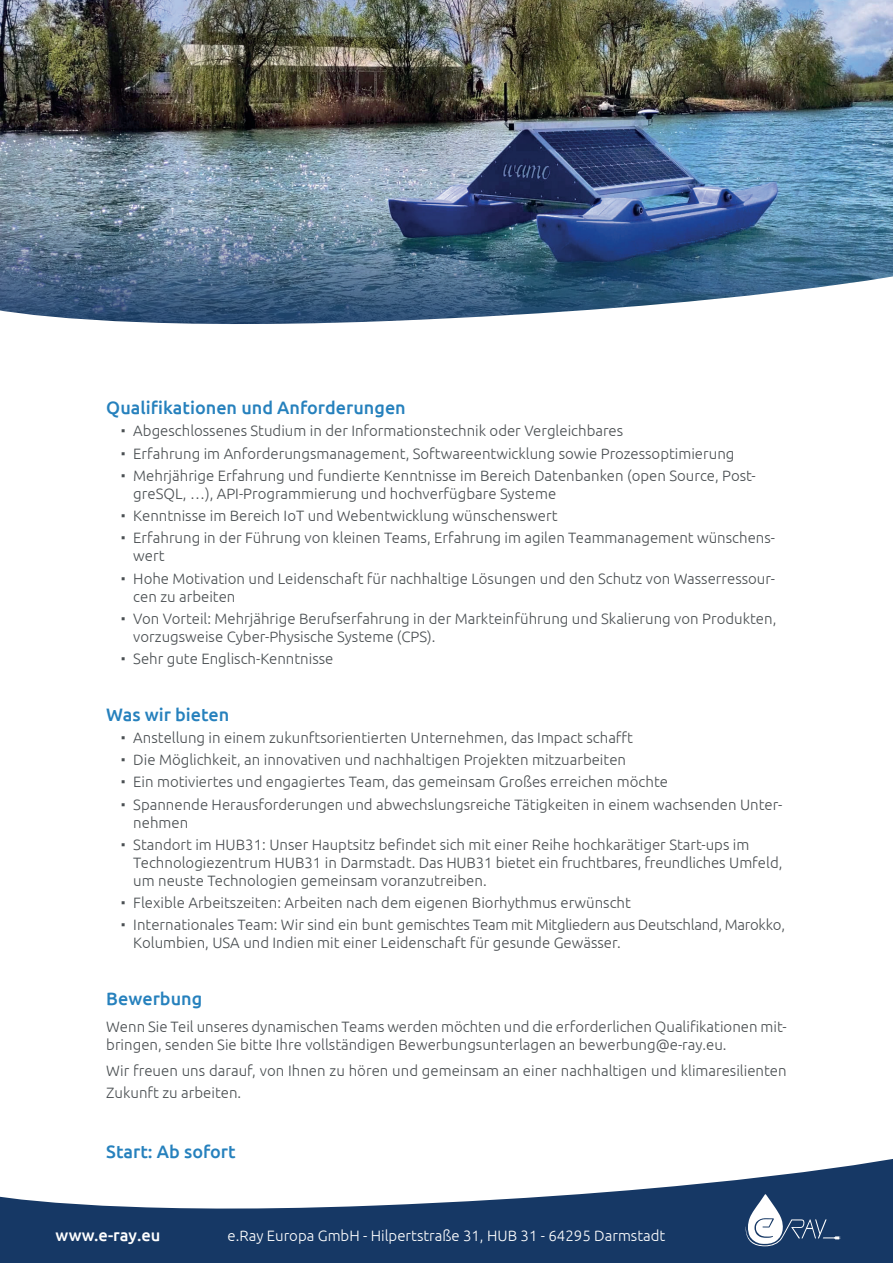
<style>
.page{position:relative;width:893px;height:1263px;background:#fff}
.page>*{position:absolute;margin:0;border:0;box-sizing:border-box;transform-origin:0 0}
.t1{font:500 18px "Ubuntu";color:#2681bd}
.t2{font:500 16.5px "Ubuntu";color:#fff}
.t3{font:300 15px/22.2px "Ubuntu";color:#4b5053}
.t4{font:300 15px "Ubuntu";color:#fff}
.s1{font-family:"Acumin Variable Concept";font-weight:400}
</style>
<div class="page">
<img style="left:0;top:0;width:893px;height:213px">
<img style="left:0;top:213px;width:893px;height:59px">
<svg style="left:0;top:272px;width:893px;height:52px"></svg>
<svg style="left:0;top:1159px;width:893px;height:104px;fill:#163865"></svg>
<svg style="left:746px;top:1194px;width:94px;height:52px"></svg>
<p class="t1" style="left:106px;top:396px;width:301px">Qualifikationen und Anforderungen</p>
<p class="t3" style="left:121px;top:419px;width:637px"><span class="s1">Ŋ</span> Abgeschlossenes Studium in der Informationstechnik oder Vergleichbares<br><span class="s1">Ŋ</span> Erfahrung im Anforderungsmanagement, Softwareentwicklung sowie Prozessoptimierung<br><span class="s1">Ŋ</span> Mehrjährige Erfahrung und fundierte Kenntnisse im Bereich Datenbanken (open Source, Post-</p>
<p class="t3" style="left:121px;top:482px;width:656px;text-indent:13px">greSQL, …), API-Programmierung und hochverfügbare Systeme<br><span class="s1">Ŋ</span> Kenntnisse im Bereich IoT und Webentwicklung wünschenswert<br><span class="s1">Ŋ</span> Erfahrung in der Führung von kleinen Teams, Erfahrung im agilen Teammanagement wünschens-</p>
<p class="t3" style="left:121px;top:544px;width:656px;text-indent:13px">wert<br><span class="s1">Ŋ</span> Hohe Motivation und Leidenschaft für nachhaltige Lösungen und den Schutz von Wasserressour-</p>
<p class="t3" style="left:121px;top:585px;width:657px;text-indent:13px">cen zu arbeiten<br><span class="s1">Ŋ</span> Von Vorteil: Mehrjährige Berufserfahrung in der Markteinführung und Skalierung von Produkten,</p>
<p class="t3" style="left:121px;top:625px;width:316px;text-indent:13px">vorzugsweise Cyber-Physische Systeme (CPS).<br><span class="s1">Ŋ</span> Sehr gute Englisch-Kenntnisse</p>
<p class="t1" style="left:106px;top:703px;width:125px">Was wir bieten</p>
<p class="t3" style="left:121px;top:726px;width:663px"><span class="s1">Ŋ</span> Anstellung in einem zukunftsorientierten Unternehmen, das Impact schafft<br><span class="s1">Ŋ</span> Die Möglichkeit, an innovativen und nachhaltigen Projekten mitzuarbeiten<br><span class="s1">Ŋ</span> Ein motiviertes und engagiertes Team, das gemeinsam Großes erreichen möchte<br><span class="s1">Ŋ</span> Spannende Herausforderungen und abwechslungsreiche Tätigkeiten in einem wachsenden Unter-</p>
<p class="t3" style="left:121px;top:811px;width:630px;text-indent:13px">nehmen<br><span class="s1">Ŋ</span> Standort im HUB31: Unser Hauptsitz befindet sich mit einer Reihe hochkarätiger Start-ups im</p>
<p class="t3" style="left:133px;top:853px;width:651px;line-height:18px">Technologiezentrum HUB31 in Darmstadt. Das HUB31 bietet ein fruchtbares, freundliches Umfeld, um neuste Technologien gemeinsam voranzutreiben.</p>
<p class="t3" style="left:121px;top:891px;width:666px"><span class="s1">Ŋ</span> Flexible Arbeitszeiten: Arbeiten nach dem eigenen Biorhythmus erwünscht<br><span class="s1">Ŋ</span> Internationales Team: Wir sind ein bunt gemischtes Team mit Mitgliedern aus Deutschland, Marokko,</p>
<p class="t3" style="left:133px;top:932px;width:489px">Kolumbien, USA und Indien mit einer Leidenschaft für gesunde Gewässer.</p>
<p class="t1" style="left:106px;top:987px;width:97px">Bewerbung</p>
<p class="t3" style="left:106px;top:1017px;width:682px;line-height:18px">Wenn Sie Teil unseres dynamischen Teams werden möchten und die erforderlichen Qualifikationen mit&shy;bringen, senden Sie bitte Ihre vollständigen Bewerbungsunterlagen an bewerbung@e-ray.eu.</p>
<p class="t3" style="left:106px;top:1059px;width:682px;line-height:21.6px">Wir freuen uns darauf, von Ihnen zu hören und gemeinsam an einer nachhaltigen und klimaresilienten<br>Zukunft zu arbeiten.</p>
<p class="t1" style="left:106px;top:1140px;width:131px">Start: Ab sofort</p>
<p class="t2" style="left:56px;top:1225px;width:106px">www.e-ray.eu</p>
<p class="t4" style="left:228px;top:1227px;width:439px">e.Ray Europa GmbH - Hilpertstraße 31, HUB 31 - 64295 Darmstadt</p>
</div>
